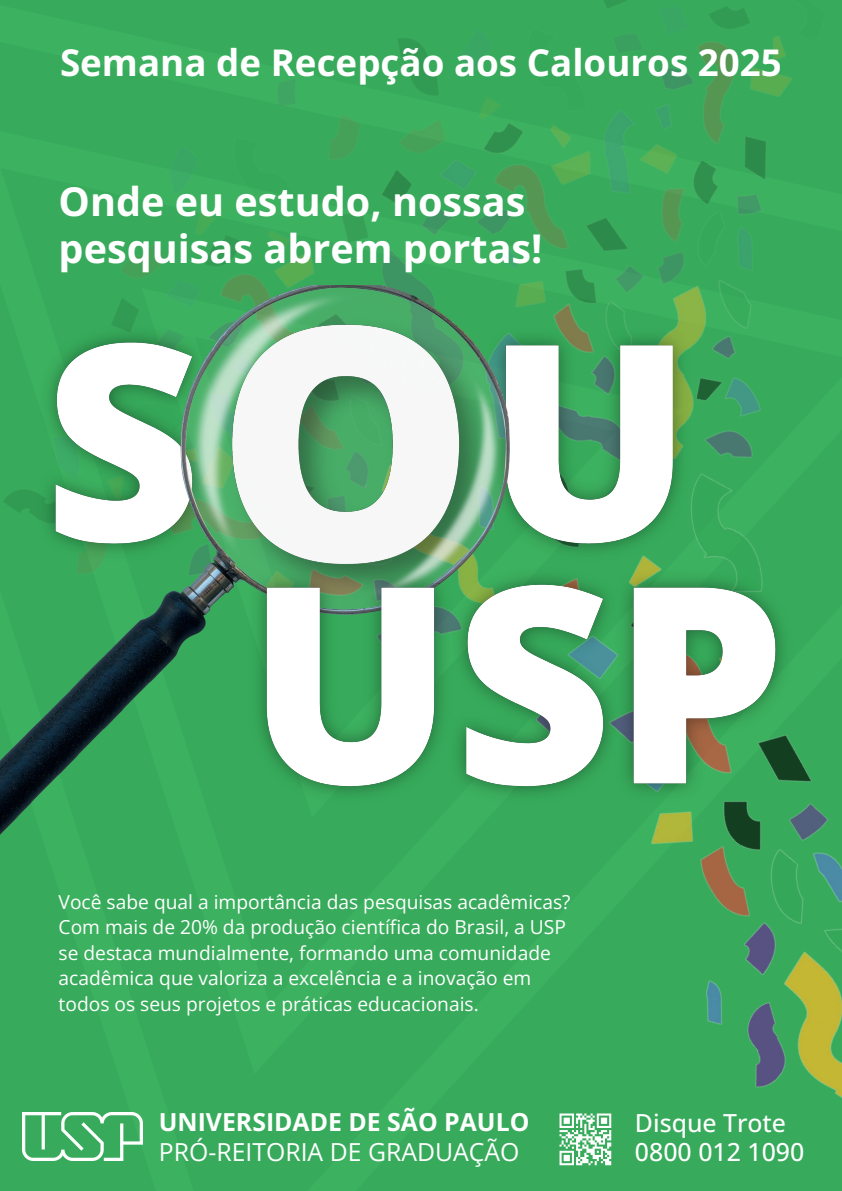
<style>
.page{position:relative;width:842px;height:1191px;background:#fff}
.page>*{position:absolute;margin:0;border:0;box-sizing:border-box;transform-origin:0 0}
.t1{font:700 39.6px/46.7px "Open Sans";color:#fff}
.t2{font:700 36.8px "Open Sans";color:#fff}
.t3{font:500 24.9px/29.7px "Open Sans";color:#fff}
.t4{font:24.8px "Open Sans";color:#fff}
.t5{font:700 24.8px "Open Sans";color:#fff}
.t6{font:19.2px/25.5px "Open Sans";color:#fff}
</style>
<div class="page">
<div style="left:0;top:1074px;width:648px;height:116px;background:#37ab5b"></div>
<div style="left:0;top:850px;width:648px;height:223px;background:#37ab5b"></div>
<img style="left:648px;top:937px;width:194px;height:253px">
<img style="left:431px;top:751px;width:411px;height:186px">
<img style="left:0;top:0;width:842px;height:748px">
<img style="left:25px;top:248px;width:677px;height:242px">
<img style="left:23px;top:1111px;width:119px;height:49px">
<img style="left:214px;top:212px;width:292px;height:73px">
<img style="left:0;top:285px;width:509px;height:565px">
<img style="left:551px;top:1105px;width:68px;height:68px">
<img style="left:237px;top:490px;width:569px;height:374px">
<h2 class="t2" style="left:60px;top:36px;width:723px">Semana de Recepção aos Calouros 2025</h2>
<h1 class="t1" style="left:59px;top:178px;width:485px">Onde eu estudo, nossas pesquisas abrem portas!</h1>
<p class="t6" style="left:59px;top:888px;width:513px">Você sabe qual a importância das pesquisas acadêmicas?<br>Com mais de 20% da produção científica do Brasil, a USP se destaca mundialmente, formando uma comunidade acadêmica que valoriza a excelência e a inovação em todos os seus projetos e práticas educacionais.</p>
<p class="t5" style="left:159px;top:1104px;width:372px">UNIVERSIDADE DE SÃO PAULO</p>
<p class="t4" style="left:159px;top:1134px;width:362px">PRÓ-REITORIA DE GRADUAÇÃO</p>
<p class="t3" style="left:635px;top:1106px;width:171px">Disque Trote<br>0800 012 1090</p>
</div>
